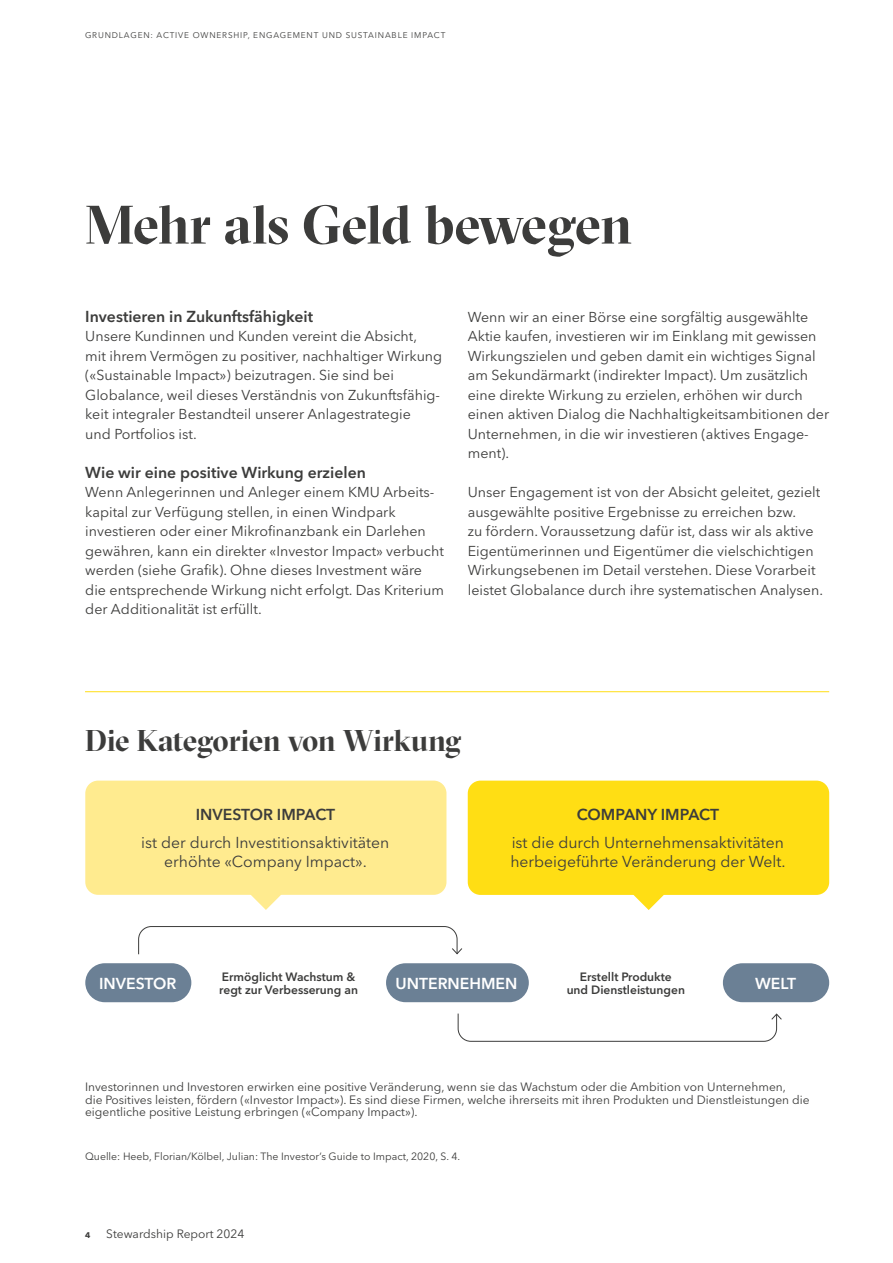
<style>
.page{position:relative;width:893px;height:1263px;background:#fff}
.page>*{position:absolute;margin:0;border:0;box-sizing:border-box;transform-origin:0 0}
.t1{font:700 54px "GT Sectra Display";letter-spacing:-.015em;color:#3c3c3b}
.t2{font:700 30px "GT Sectra Display";letter-spacing:-.02em;color:#3c3c3b}
.t3{font:15.75px/19.5px "Avenir Next LT Pro";color:#3c3c3b;text-align:center}
.t4{font:600 15.75px "Avenir Next LT Pro";color:#3c3c3b}
.t5{font:600 15.75px "Avenir Next LT Pro";color:#fff}
.t6{font:14.25px/19.5px "Avenir Next LT Pro";color:#3c3c3b}
.t7{font:12px/12.8px "Avenir Next LT Pro";color:#3c3c3b}
.t8{font:600 12px/12.8px "Avenir Next LT Pro";color:#3c3c3b}
.t9{font:10.5px "Avenir Next LT Pro";color:#3c3c3b}
.t10{font:8.25px "Avenir Next LT Pro";letter-spacing:.1em;color:#3c3c3b}
.t11{font:700 8.25px "Avenir Next LT Pro";color:#3c3c3b}
</style>
<div class="page">
<svg style="left:251px;top:895px;width:30px;height:15px"></svg>
<div style="left:85px;top:781px;width:361px;height:114px;background:#ffeb8f;border-radius:13px"></div>
<div style="left:468px;top:781px;width:361px;height:114px;background:#ffde14;border-radius:13px"></div>
<svg style="left:633px;top:895px;width:31px;height:15px"></svg>
<div style="left:85px;top:963px;width:106px;height:39px;background:#6b8095;border-radius:20px"></div>
<div style="left:723px;top:963px;width:106px;height:39px;background:#6b8095;border-radius:19px"></div>
<div style="left:386px;top:963px;width:143px;height:39px;background:#6b8095;border-radius:19px"></div>
<hr style="left:85px;top:691px;width:744px;height:1px;background:#ffde14">
<svg style="left:138px;top:926px;width:325px;height:29px"></svg>
<svg style="left:457px;top:1013px;width:325px;height:29px"></svg>
<p class="t10" style="left:85px;top:30px;width:362px">GRUNDLAGEN: ACTIVE OWNERSHIP, ENGAGEMENT UND SUSTAINABLE IMPACT</p>
<h1 class="t1" style="left:85px;top:193px;width:549px">Mehr als Geld bewegen</h1>
<p class="t4" style="left:85px;top:306px;width:229px">Investieren in Zukunftsfähigkeit</p>
<p class="t6" style="left:85px;top:326px;width:358px">Unsere Kundinnen und Kunden vereint die Absicht,<br>mit ihrem Vermögen zu positiver, nachhaltiger Wirkung («Sustainable Impact») beizutragen. Sie sind bei Globalance, weil dieses Verständnis von Zukunftsfähig&shy;keit integraler Bestandteil unserer Anlagestrategie<br>und Portfolios ist.</p>
<p class="t4" style="left:85px;top:462px;width:282px">Wie wir eine positive Wirkung erzielen</p>
<p class="t6" style="left:85px;top:482px;width:360px">Wenn Anlegerinnen und Anleger einem KMU Arbeits&shy;kapital zur Verfügung stellen, in einen Windpark investieren oder einer Mikrofinanzbank ein Darlehen gewähren, kann ein direkter «Investor Impact» verbucht werden (siehe Grafik). Ohne dieses Investment wäre die entsprechende Wirkung nicht erfolgt. Das Kriterium der Additionalität ist erfüllt.</p>
<p class="t6" style="left:468px;top:307px;width:363px">Wenn wir an einer Börse eine sorgfältig ausgewählte Aktie kaufen, investieren wir im Einklang mit gewissen Wirkungszielen und geben damit ein wichtiges Signal am Sekundärmarkt (indirekter Impact). Um zusätzlich eine direkte Wirkung zu erzielen, erhöhen wir durch einen aktiven Dialog die Nachhaltigkeitsambitionen der Unternehmen, in die wir investieren (aktives Engage&shy;ment).</p>
<p class="t6" style="left:468px;top:482px;width:357px">Unser Engagement ist von der Absicht geleitet, gezielt ausgewählte positive Ergebnisse zu erreichen bzw.<br>zu fördern. Voraussetzung dafür ist, dass wir als aktive Eigentümerinnen und Eigentümer die vielschichtigen Wirkungsebenen im Detail verstehen. Diese Vorarbeit leistet Globalance durch ihre systematischen Analysen.</p>
<h2 class="t2" style="left:85px;top:722px;width:378px">Die Kategorien von Wirkung</h2>
<p class="t4" style="left:196px;top:805px;width:141px">INVESTOR IMPACT</p>
<p class="t3" style="left:141px;top:833px;width:250px">ist der durch Investitionsaktivitäten erhöhte «Company Impact».</p>
<p class="t4" style="left:577px;top:805px;width:144px">COMPANY IMPACT</p>
<p class="t3" style="left:510px;top:833px;width:277px;text-align:left">ist die durch Unternehmensaktivitäten herbeigeführte Veränderung der Welt.</p>
<p class="t8" style="left:219px;top:970px;width:140px">Ermöglicht Wachstum &amp; regt zur Verbesserung an</p>
<p class="t8" style="left:567px;top:970px;width:120px;text-align:center">Erstellt Produkte<br>und Dienstleistungen</p>
<p class="t5" style="left:99px;top:973px;width:79px">INVESTOR</p>
<p class="t5" style="left:396px;top:973px;width:123px">UNTERNEHMEN</p>
<p class="t5" style="left:755px;top:973px;width:43px">WELT</p>
<p class="t7" style="left:85px;top:1080px;width:726px">Investorinnen und Investoren erwirken eine positive Veränderung, wenn sie das Wachstum oder die Ambition von Unternehmen,<br>die Positives leisten, fördern («Investor Impact»). Es sind diese Firmen, welche ihrerseits mit ihren Produkten und Dienstleistungen die eigentliche positive Leistung erbringen («Company Impact»).</p>
<p class="t9" style="left:85px;top:1150px;width:377px">Quelle: Heeb, Florian/Kölbel, Julian: The Investor’s Guide to Impact, 2020, S. 4.</p>
<p class="t11" style="left:85px;top:1230px;width:7px">4</p>
<p class="t7" style="left:106px;top:1227px;width:140px">Stewardship Report 2024</p>
</div>
